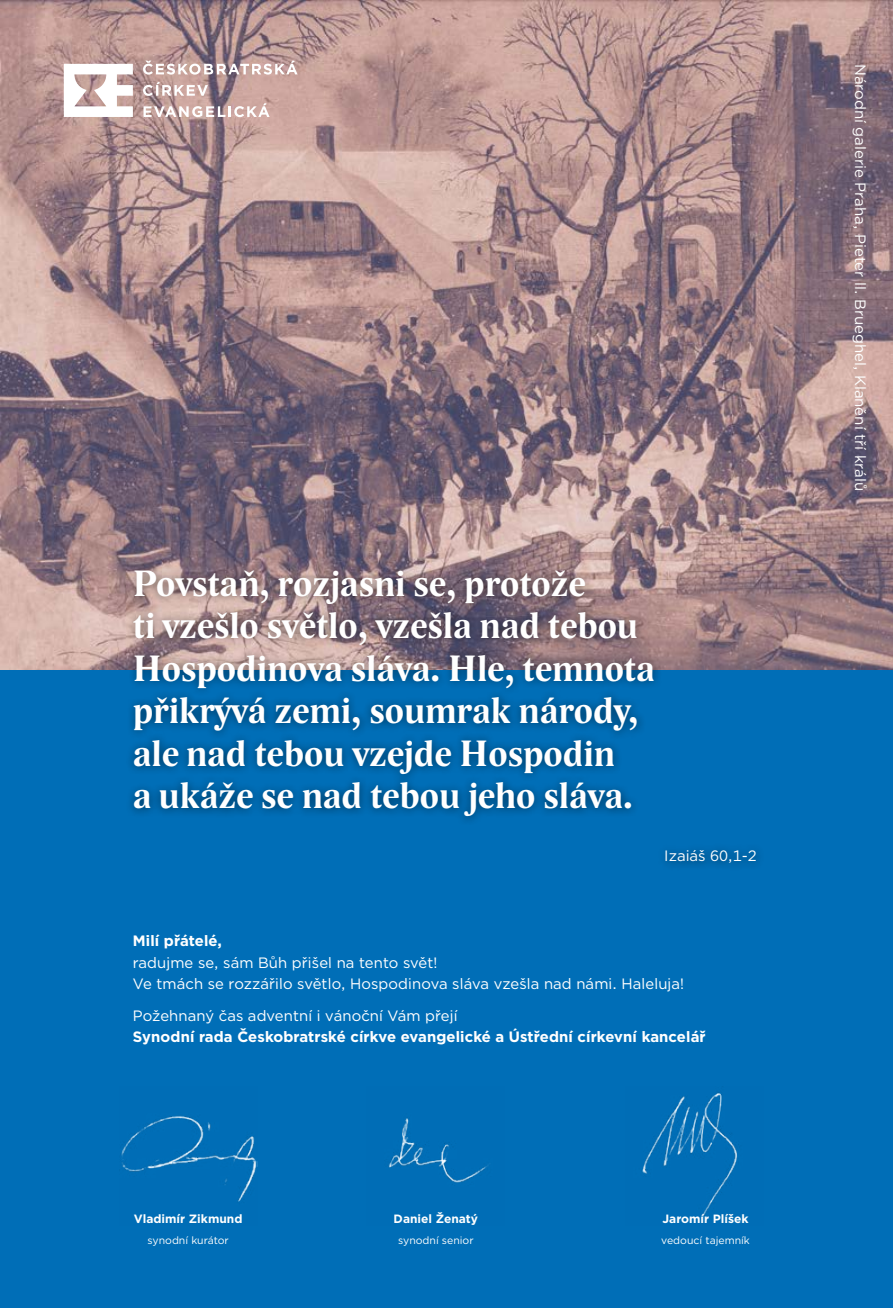
<style>
.page{position:relative;width:893px;height:1308px;background:#fff}
.page>*{position:absolute;margin:0;border:0;box-sizing:border-box;transform-origin:0 0}
.t1{font:700 37.5px/42.5px "Lido STF";color:#fff}
.t2{font:15px/21.3px "Gotham";color:#fff}
.t3{font:700 15px "Gotham";letter-spacing:-.01em;color:#fff}
.t4{font:700 12px "Gotham";color:#fff}
.t5{font:10.5px "Gotham";color:#fff}
</style>
<div class="page">
<div style="left:0;top:0;width:893px;height:1307px;background:#006eb7"></div>
<img style="left:0;top:0;width:893px;height:670px">
<div style="left:126px;top:561px;width:639px;height:310px;background:#000;opacity:.5"></div>
<svg style="left:143px;top:60px;width:155px;height:15px;background:#cbb5b3"></svg>
<svg style="left:143px;top:82px;width:65px;height:14px"></svg>
<svg style="left:144px;top:103px;width:126px;height:14px;background:#d2bbb8"></svg>
<svg style="left:64px;top:64px;width:69px;height:53px;background:#eae0df"></svg>
<img style="left:388px;top:1117px;width:100px;height:66px">
<img style="left:642px;top:1092px;width:95px;height:126px">
<img style="left:121px;top:1115px;width:136px;height:87px">
<h1 class="t1" style="left:133px;top:562px;width:523px">Povstaň, rozjasni se, protože<br>ti vzešlo světlo, vzešla nad tebou<br>Hospodinova sláva. Hle, temnota přikrývá zemi, soumrak národy, ale nad tebou vzejde Hospodin<br>a ukáže se nad tebou jeho sláva.</h1>
<p class="t2" style="left:664px;top:845px;width:94px">Izaiáš 60,1-2</p>
<p class="t3" style="left:133px;top:931px;width:91px">Milí přátelé,</p>
<p class="t2" style="left:133px;top:951px;width:553px">radujme se, sám Bůh přišel na tento svět!<br>Ve tmách se rozzářilo světlo, Hospodinova sláva vzešla nad námi. Haleluja!</p>
<p class="t2" style="left:133px;top:1004px;width:326px">Požehnaný čas adventní i vánoční Vám přejí</p>
<p class="t3" style="left:133px;top:1026px;width:574px">Synodní rada Českobratrské církve evangelické a Ústřední církevní kancelář</p>
<p class="t4" style="left:134px;top:1210px;width:110px">Vladimír Zikmund</p>
<p class="t5" style="left:147px;top:1233px;width:83px">synodní kurátor</p>
<p class="t4" style="left:394px;top:1210px;width:86px">Daniel Ženatý</p>
<p class="t5" style="left:398px;top:1233px;width:77px">synodní senior</p>
<p class="t4" style="left:662px;top:1210px;width:88px">Jaromír Plíšek</p>
<p class="t5" style="left:661px;top:1233px;width:90px">vedoucí tajemník</p>
<p class="t2" style="left:871px;top:64px;width:428px;rotate:90deg">Národní galerie Praha, Pieter ll. Brueghel, Klanění tří králů</p>
</div>
